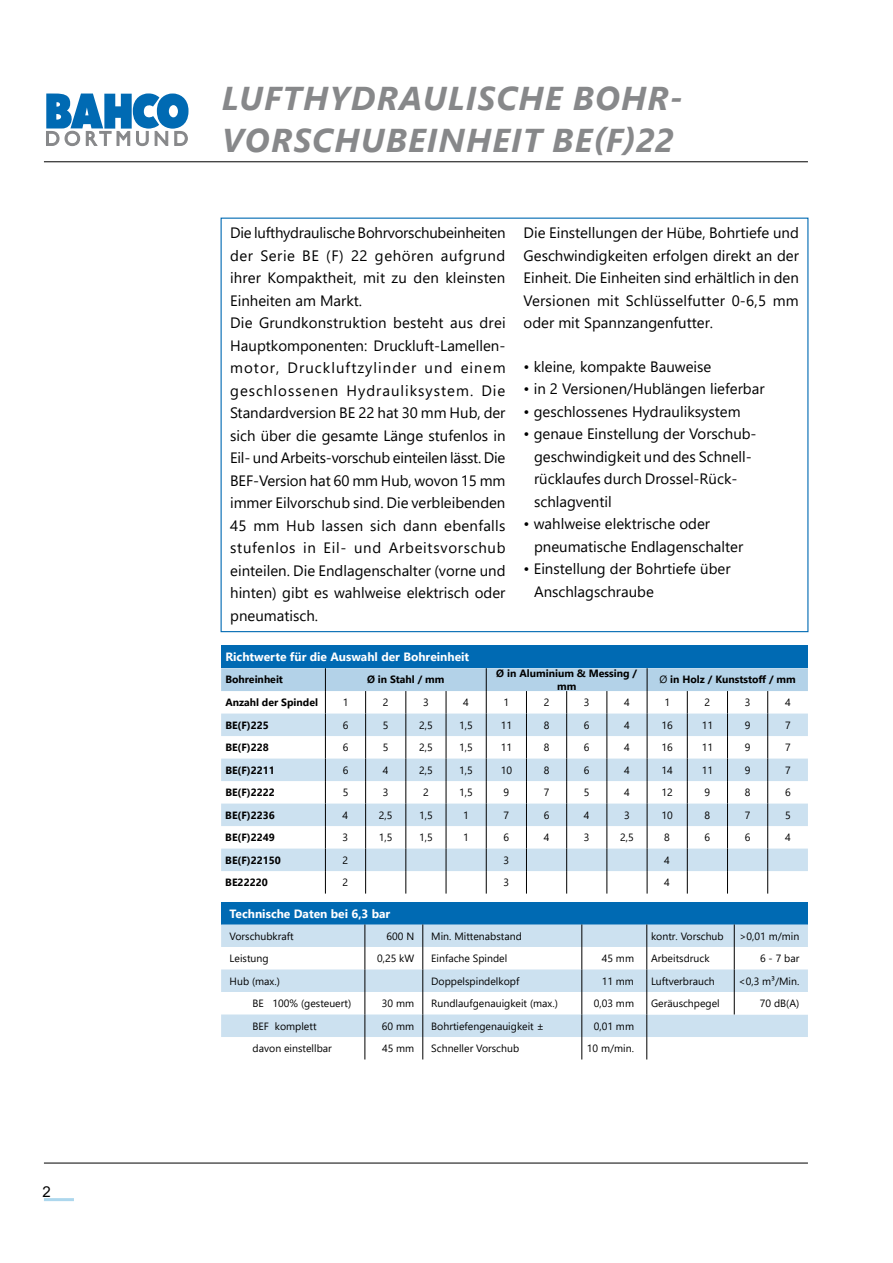
<style>
.page{position:relative;width:893px;height:1263px;background:#fff}
.page>*{position:absolute;margin:0;border:0;box-sizing:border-box;transform-origin:0 0}
.t1{font:italic 700 33px/42px "Segoe UI";letter-spacing:.035em;color:#87888a}
.t2{font:15px/22.5px "Segoe UI";color:#000}
.t3{font:15px "Arial";color:#000}
.t4{font:700 12px "Segoe UI";color:#fff}
.t5{font:10.5px "Segoe UI";color:#000}
.t6{font:700 10.5px/13.5px "Segoe UI";color:#000;text-align:center}
.s1{font-weight:400}
</style>
<div class="page">
<hr style="left:44px;top:162px;width:764px;height:1px;background:#000">
<hr style="left:44px;top:1198px;width:30px;height:3px;background:#add7ed">
<hr style="left:44px;top:1163px;width:764px;height:1px;background:#000">
<svg style="left:46px;top:93px;width:143px;height:54px"></svg>
<div style="left:221px;top:646px;width:587px;height:22px;background:#006ab3"></div>
<svg style="left:221px;top:668px;width:587px;height:225px"></svg>
<div style="left:221px;top:902px;width:587px;height:22px;background:#006ab3"></div>
<svg style="left:221px;top:924px;width:202px;height:113px;fill:#cce1f0"></svg>
<svg style="left:365px;top:924px;width:1px;height:135px"></svg>
<svg style="left:423px;top:924px;width:385px;height:135px"></svg>
<p class="t3" style="left:42px;top:1181px;width:10px">2</p>
<h1 class="t1" style="left:222px;top:73px;width:463px">LUFTHYDRAULISCHE BOHR-<br>VORSCHUBEINHEIT BE(F)22</h1>
<p class="t2" style="left:230px;top:220px;width:277px">Die lufthydraulische Bohrvorschubeinheiten der Serie BE (F) 22 gehören aufgrund ihrer Kompaktheit, mit zu den kleinsten Einheiten am Markt.<br>Die Grundkonstruktion besteht aus drei Hauptkomponenten: Druckluft-Lamellen&shy;motor, Druckluftzylinder und einem geschlossenen Hydrauliksystem. Die Standardversion BE 22 hat 30 mm Hub, der sich über die gesamte Länge stufenlos in Eil- und Arbeits-vorschub einteilen lässt. Die BEF-Version hat 60 mm Hub, wovon 15 mm immer Eilvorschub sind. Die verbleibenden 45 mm Hub lassen sich dann ebenfalls stufenlos in Eil- und Arbeitsvorschub einteilen. Die Endlagenschalter (vorne und hinten) gibt es wahlweise elektrisch oder pneumatisch.</p>
<p class="t2" style="left:523px;top:220px;width:277px;text-align:justify">Die Einstellungen der Hübe, Bohrtiefe und Geschwindigkeiten erfolgen direkt an der Einheit. Die Einheiten sind erhältlich in den Versionen mit Schlüsselfutter 0-6,5 mm oder mit Spannzangenfutter.</p>
<p class="t2" style="left:523px;top:354px;width:189px">• kleine, kompakte Bauweise</p>
<p class="t2" style="left:523px;top:376px;width:243px">• in 2 Versionen/Hublängen lieferbar</p>
<p class="t2" style="left:523px;top:399px;width:219px">• geschlossenes Hydrauliksystem</p>
<p class="t2" style="left:534px;top:421px;width:224px;text-indent:-10px">• genaue Einstellung der Vorschub&shy;geschwindigkeit und des Schnell&shy;rücklaufes durch Drossel-Rück&shy;schlagventil</p>
<p class="t2" style="left:534px;top:511px;width:211px;text-indent:-10px">• wahlweise elektrische oder pneumatische Endlagenschalter</p>
<p class="t2" style="left:534px;top:556px;width:198px;text-indent:-10px">• Einstellung der Bohrtiefe über<br>Anschlagschraube</p>
<p class="t4" style="left:225px;top:646px;width:245px">Richtwerte für die Auswahl der Bohreinheit</p>
<p class="t6" style="left:225px;top:672px;width:59px">Bohreinheit</p>
<p class="t6" style="left:367px;top:672px;width:79px">Ø in Stahl / mm</p>
<p class="t6" style="left:496px;top:665px;width:142px">Ø in Aluminium &amp; Messing / mm</p>
<p class="t6" style="left:659px;top:672px;width:138px"><span class="s1">Ø</span> in Holz / Kunststoff / mm</p>
<p class="t6" style="left:225px;top:695px;width:94px">Anzahl der Spindel</p>
<p class="t5" style="left:343px;top:692px;width:7px">1</p>
<p class="t5" style="left:383px;top:692px;width:7px">2</p>
<p class="t5" style="left:423px;top:692px;width:7px">3</p>
<p class="t5" style="left:463px;top:692px;width:7px">4</p>
<p class="t5" style="left:503px;top:692px;width:7px">1</p>
<p class="t5" style="left:544px;top:692px;width:7px">2</p>
<p class="t5" style="left:584px;top:692px;width:7px">3</p>
<p class="t5" style="left:624px;top:692px;width:7px">4</p>
<p class="t5" style="left:664px;top:692px;width:7px">1</p>
<p class="t5" style="left:705px;top:692px;width:7px">2</p>
<p class="t5" style="left:745px;top:692px;width:7px">3</p>
<p class="t5" style="left:785px;top:692px;width:7px">4</p>
<p class="t6" style="left:225px;top:717px;width:45px">BE(F)225</p>
<p class="t5" style="left:343px;top:715px;width:7px">6</p>
<p class="t5" style="left:383px;top:715px;width:7px">5</p>
<p class="t5" style="left:419px;top:715px;width:15px">2,5</p>
<p class="t5" style="left:459px;top:715px;width:15px">1,5</p>
<p class="t5" style="left:501px;top:715px;width:13px">11</p>
<p class="t5" style="left:544px;top:715px;width:7px">8</p>
<p class="t5" style="left:584px;top:715px;width:7px">6</p>
<p class="t5" style="left:624px;top:715px;width:7px">4</p>
<p class="t5" style="left:661px;top:715px;width:13px">16</p>
<p class="t5" style="left:702px;top:715px;width:13px">11</p>
<p class="t5" style="left:745px;top:715px;width:7px">9</p>
<p class="t5" style="left:785px;top:715px;width:7px">7</p>
<p class="t6" style="left:225px;top:740px;width:45px">BE(F)228</p>
<p class="t5" style="left:343px;top:737px;width:7px">6</p>
<p class="t5" style="left:383px;top:737px;width:7px">5</p>
<p class="t5" style="left:419px;top:737px;width:15px">2,5</p>
<p class="t5" style="left:459px;top:737px;width:15px">1,5</p>
<p class="t5" style="left:501px;top:737px;width:13px">11</p>
<p class="t5" style="left:544px;top:737px;width:7px">8</p>
<p class="t5" style="left:584px;top:737px;width:7px">6</p>
<p class="t5" style="left:624px;top:737px;width:7px">4</p>
<p class="t5" style="left:661px;top:737px;width:13px">16</p>
<p class="t5" style="left:702px;top:737px;width:13px">11</p>
<p class="t5" style="left:745px;top:737px;width:7px">9</p>
<p class="t5" style="left:785px;top:737px;width:7px">7</p>
<p class="t6" style="left:225px;top:762px;width:51px">BE(F)2211</p>
<p class="t5" style="left:343px;top:760px;width:7px">6</p>
<p class="t5" style="left:383px;top:760px;width:7px">4</p>
<p class="t5" style="left:419px;top:760px;width:15px">2,5</p>
<p class="t5" style="left:459px;top:760px;width:15px">1,5</p>
<p class="t5" style="left:501px;top:760px;width:13px">10</p>
<p class="t5" style="left:544px;top:760px;width:7px">8</p>
<p class="t5" style="left:584px;top:760px;width:7px">6</p>
<p class="t5" style="left:624px;top:760px;width:7px">4</p>
<p class="t5" style="left:661px;top:760px;width:13px">14</p>
<p class="t5" style="left:702px;top:760px;width:13px">11</p>
<p class="t5" style="left:745px;top:760px;width:7px">9</p>
<p class="t5" style="left:785px;top:760px;width:7px">7</p>
<p class="t6" style="left:225px;top:785px;width:51px">BE(F)2222</p>
<p class="t5" style="left:343px;top:782px;width:7px">5</p>
<p class="t5" style="left:383px;top:782px;width:7px">3</p>
<p class="t5" style="left:423px;top:782px;width:7px">2</p>
<p class="t5" style="left:459px;top:782px;width:15px">1,5</p>
<p class="t5" style="left:503px;top:782px;width:7px">9</p>
<p class="t5" style="left:544px;top:782px;width:7px">7</p>
<p class="t5" style="left:584px;top:782px;width:7px">5</p>
<p class="t5" style="left:624px;top:782px;width:7px">4</p>
<p class="t5" style="left:661px;top:782px;width:13px">12</p>
<p class="t5" style="left:704px;top:782px;width:7px">9</p>
<p class="t5" style="left:745px;top:782px;width:7px">8</p>
<p class="t5" style="left:785px;top:782px;width:7px">6</p>
<p class="t6" style="left:225px;top:807px;width:51px">BE(F)2236</p>
<p class="t5" style="left:343px;top:805px;width:7px">4</p>
<p class="t5" style="left:379px;top:805px;width:15px">2,5</p>
<p class="t5" style="left:419px;top:805px;width:15px">1,5</p>
<p class="t5" style="left:463px;top:805px;width:7px">1</p>
<p class="t5" style="left:503px;top:805px;width:7px">7</p>
<p class="t5" style="left:544px;top:805px;width:7px">6</p>
<p class="t5" style="left:584px;top:805px;width:7px">4</p>
<p class="t5" style="left:624px;top:805px;width:7px">3</p>
<p class="t5" style="left:661px;top:805px;width:13px">10</p>
<p class="t5" style="left:704px;top:805px;width:7px">8</p>
<p class="t5" style="left:745px;top:805px;width:7px">7</p>
<p class="t5" style="left:785px;top:805px;width:7px">5</p>
<p class="t6" style="left:225px;top:830px;width:51px">BE(F)2249</p>
<p class="t5" style="left:343px;top:827px;width:7px">3</p>
<p class="t5" style="left:379px;top:827px;width:15px">1,5</p>
<p class="t5" style="left:419px;top:827px;width:15px">1,5</p>
<p class="t5" style="left:463px;top:827px;width:7px">1</p>
<p class="t5" style="left:503px;top:827px;width:7px">6</p>
<p class="t5" style="left:544px;top:827px;width:7px">4</p>
<p class="t5" style="left:584px;top:827px;width:7px">3</p>
<p class="t5" style="left:620px;top:827px;width:15px">2,5</p>
<p class="t5" style="left:664px;top:827px;width:7px">8</p>
<p class="t5" style="left:704px;top:827px;width:7px">6</p>
<p class="t5" style="left:745px;top:827px;width:7px">6</p>
<p class="t5" style="left:785px;top:827px;width:7px">4</p>
<p class="t6" style="left:225px;top:852px;width:57px">BE(F)22150</p>
<p class="t5" style="left:343px;top:850px;width:7px">2</p>
<p class="t5" style="left:503px;top:850px;width:7px">3</p>
<p class="t5" style="left:664px;top:850px;width:7px">4</p>
<p class="t6" style="left:225px;top:875px;width:44px">BE22220</p>
<p class="t5" style="left:343px;top:872px;width:7px">2</p>
<p class="t5" style="left:503px;top:872px;width:7px">3</p>
<p class="t5" style="left:664px;top:872px;width:7px">4</p>
<p class="t4" style="left:230px;top:902px;width:162px">Technische Daten bei 6,3 bar</p>
<p class="t5" style="left:230px;top:926px;width:66px">Vorschubkraft</p>
<p class="t5" style="left:387px;top:926px;width:29px">600 N</p>
<p class="t5" style="left:431px;top:926px;width:92px">Min. Mittenabstand</p>
<p class="t5" style="left:651px;top:926px;width:74px">kontr. Vorschub</p>
<p class="t5" style="left:739px;top:926px;width:61px">&gt;0,01 m/min</p>
<p class="t5" style="left:230px;top:948px;width:41px">Leistung</p>
<p class="t5" style="left:377px;top:948px;width:39px">0,25 kW</p>
<p class="t5" style="left:431px;top:948px;width:78px">Einfache Spindel</p>
<p class="t5" style="left:602px;top:948px;width:34px">45 mm</p>
<p class="t5" style="left:651px;top:948px;width:60px">Arbeitsdruck</p>
<p class="t5" style="left:760px;top:948px;width:41px">6 - 7 bar</p>
<p class="t5" style="left:230px;top:971px;width:52px">Hub (max.)</p>
<p class="t5" style="left:431px;top:971px;width:90px">Doppelspindelkopf</p>
<p class="t5" style="left:602px;top:971px;width:34px">11 mm</p>
<p class="t5" style="left:651px;top:971px;width:65px">Luftverbrauch</p>
<p class="t5" style="left:739px;top:971px;width:62px">&lt;0,3 m³/Min.</p>
<p class="t5" style="left:253px;top:993px;width:100px">BE 100% (gesteuert)</p>
<p class="t5" style="left:382px;top:993px;width:34px">30 mm</p>
<p class="t5" style="left:431px;top:993px;width:128px">Rundlaufgenauigkeit (max.)</p>
<p class="t5" style="left:594px;top:993px;width:42px">0,03 mm</p>
<p class="t5" style="left:651px;top:993px;width:70px">Geräuschpegel</p>
<p class="t5" style="left:760px;top:993px;width:41px">70 dB(A)</p>
<p class="t5" style="left:253px;top:1016px;width:65px">BEF komplett</p>
<p class="t5" style="left:382px;top:1016px;width:34px">60 mm</p>
<p class="t5" style="left:431px;top:1016px;width:114px">Bohrtiefengenauigkeit ±</p>
<p class="t5" style="left:594px;top:1016px;width:42px">0,01 mm</p>
<p class="t5" style="left:253px;top:1038px;width:81px">davon einstellbar</p>
<p class="t5" style="left:382px;top:1038px;width:34px">45 mm</p>
<p class="t5" style="left:431px;top:1038px;width:89px">Schneller Vorschub</p>
<p class="t5" style="left:587px;top:1038px;width:49px">10 m/min.</p>
</div>
